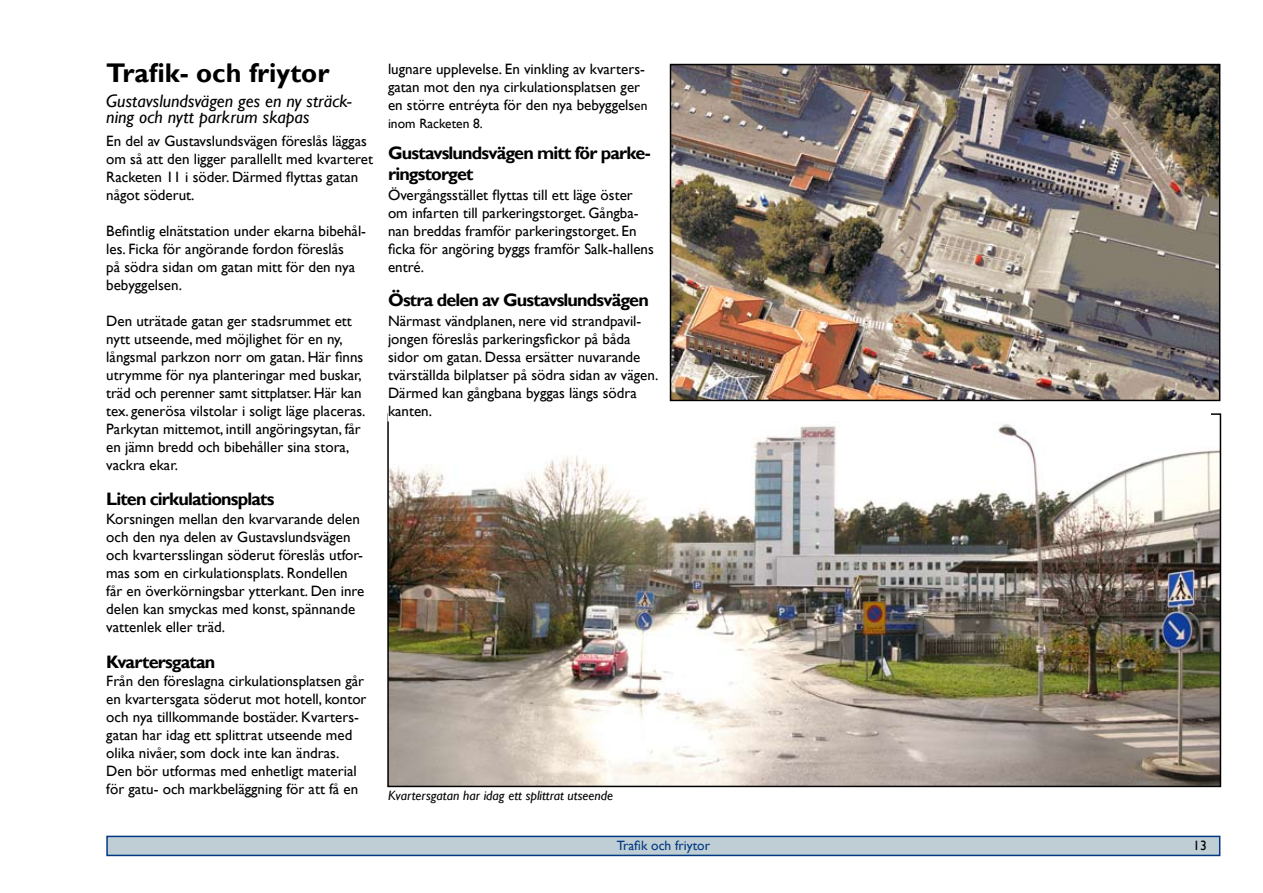
<style>
.page{position:relative;width:1263px;height:893px;background:#fff}
.page>*{position:absolute;margin:0;border:0;box-sizing:border-box;transform-origin:0 0}
.t1{font:700 27px "Gill Sans";color:#000}
.t2{font:700 18px/20.7px "Gill Sans";letter-spacing:-.045em;color:#000}
.t3{font:italic 18px/16.5px "Gill Sans";letter-spacing:.005em;color:#000}
.t4{font:15px/18px "Gill Sans";color:#000}
.t5{font:italic 13.5px "Gill Sans";color:#000}
.t6{font:13.5px "Gill Sans";color:#003882}
.t7{font:13.5px "Gill Sans";color:#000}
.s1{font-size:13.5px}
</style>
<div class="page">
<div style="left:107px;top:836px;width:1113px;height:19px;background:#bfcdd4"></div>
<div style="left:106px;top:836px;width:1114px;height:20px;border:2px solid #003882"></div>
<img style="left:390px;top:424px;width:828px;height:360px">
<img style="left:673px;top:67px;width:544px;height:331px">
<div style="left:670px;top:64px;width:550px;height:337px;border:2px solid #000"></div>
<h1 class="t1" style="left:106px;top:58px;width:225px">Trafik- och friytor</h1>
<p class="t3" style="left:106px;top:92px;width:247px">Gustavslundsvägen ges en ny sträck&shy;ning och nytt parkrum skapas</p>
<p class="t4" style="left:106px;top:132px;width:268px">En del av Gustavslundsvägen föreslås läggas om så att den ligger parallellt med kvarteret Racketen 11 i söder. Därmed flyttas gatan något söderut.</p>
<p class="t4" style="left:106px;top:222px;width:261px">Befintlig elnätstation under ekarna bibehål&shy;les. Ficka för angörande fordon föreslås<br>på södra sidan om gatan mitt för den nya bebyggelsen.</p>
<p class="t4" style="left:106px;top:312px;width:261px">Den uträtade gatan ger stadsrummet ett nytt utseende, med möjlighet för en ny, långsmal parkzon norr om gatan. Här finns utrymme för nya planteringar med buskar, träd och perenner samt sittplatser. Här kan tex. generösa vilstolar i soligt läge placeras.<br>Parkytan mittemot, intill angöringsytan, får en jämn bredd och bibehåller sina stora, vackra ekar.</p>
<p class="t2" style="left:106px;top:489px;width:170px">Liten cirkulationsplats</p>
<p class="t4" style="left:106px;top:510px;width:260px">Korsningen mellan den kvarvarande delen och den nya delen av Gustavslundsvägen och kvartersslingan söderut föreslås utfor&shy;mas som en cirkulationsplats. Rondellen får en överkörningsbar ytterkant. Den inre delen kan smyckas med konst, spännande vattenlek eller träd.</p>
<p class="t2" style="left:106px;top:651px;width:111px">Kvartersgatan</p>
<p class="t4" style="left:106px;top:672px;width:262px">Från den föreslagna cirkulationsplatsen går en kvartersgata söderut mot hotell, kontor och nya tillkommande bostäder. Kvarters&shy;gatan har idag ett splittrat utseende med olika nivåer, som dock inte kan ändras.<br>Den bör utformas med enhetligt material för gatu- och markbeläggning för att få en</p>
<p class="t4" style="left:388px;top:60px;width:261px">lugnare upplevelse. En vinkling av kvarters&shy;gatan mot den nya cirkulationsplatsen ger en större entréyta för den nya bebyggels<span class="s1">en</span></p>
<p class="t7" style="left:388px;top:116px;width:96px">inom Racketen 8.</p>
<p class="t2" style="left:388px;top:143px;width:264px">Gustavslundsvägen mitt för parke&shy;ringstorget</p>
<p class="t4" style="left:388px;top:186px;width:267px">Övergångsstället flyttas till ett läge öster om infarten till parkeringstorget. Gångba&shy;nan breddas framför parkeringstorget. En ficka för angöring byggs framför Salk-hallens entré.</p>
<p class="t2" style="left:388px;top:289px;width:262px">Östra delen av Gustavslundsvägen</p>
<p class="t4" style="left:388px;top:312px;width:272px">Närmast vändplanen, nere vid strandpavil&shy;jongen föreslås parkeringsfickor på båda sidor om gatan. Dessa ersätter nuvarande tvärställda bilplatser på södra sidan av vägen.<br>Därmed kan gångbana byggas längs södra kanten.</p>
<p class="t5" style="left:388px;top:788px;width:226px">Kvartersgatan har idag ett splittrat utseende</p>
<p class="t6" style="left:617px;top:838px;width:95px">Trafik och friytor</p>
<p class="t7" style="left:1193px;top:838px;width:13px">13</p>
</div>
